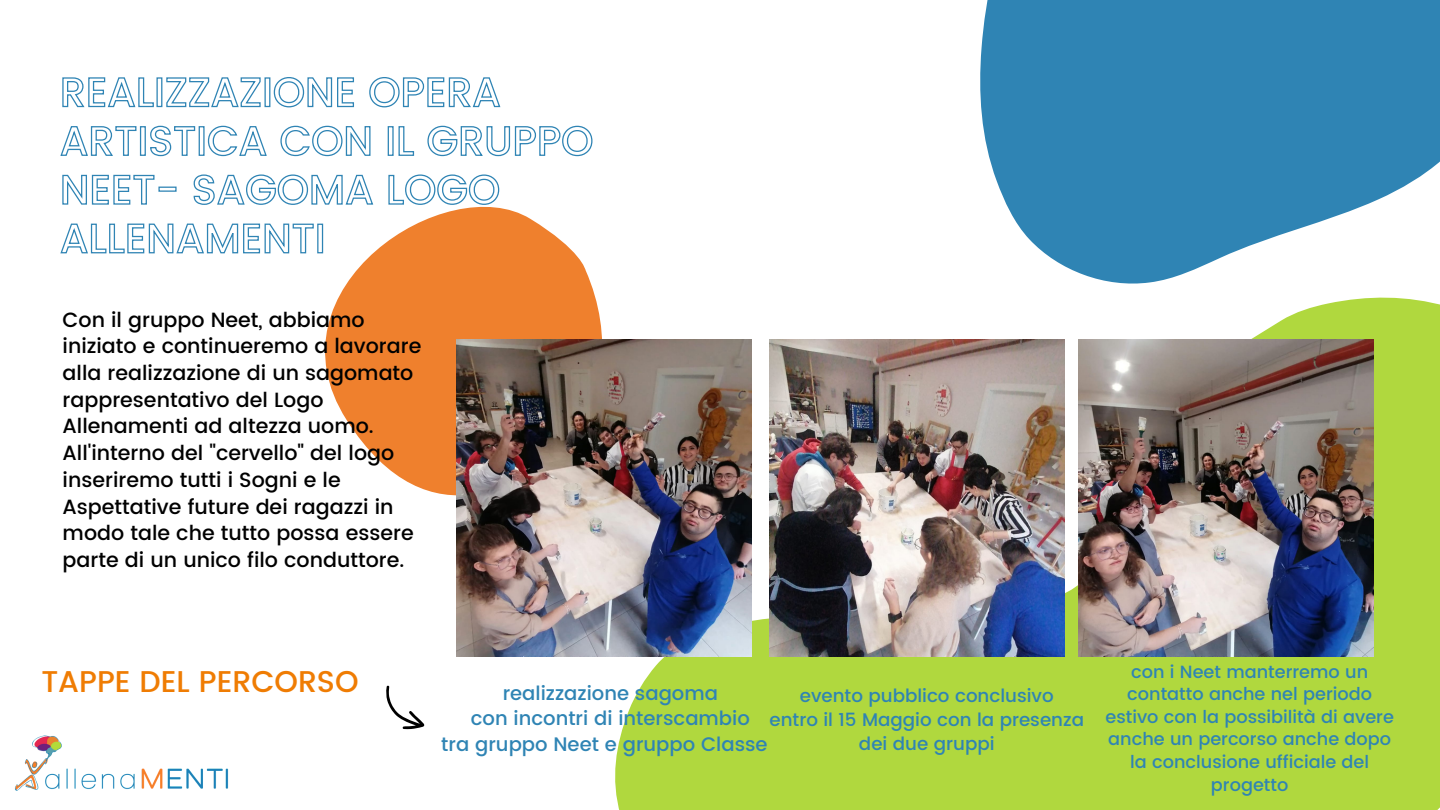
<style>
.page{position:relative;width:1440px;height:810px;background:#fff}
.page>*{position:absolute;margin:0;border:0;box-sizing:border-box;transform-origin:0 0}
.t1{font:500 30px "Poppins";color:#ef7c03}
.t2{font:500 20.6px/26.7px "Poppins";color:#000}
.t3{font:500 19.6px/25.4px "Poppins";color:#2f84b4;text-align:center}
.t4{font:500 18.2px/23.7px "Poppins";color:#2f84b4;text-align:center}
.t5{font:500 17.7px/22.6px "Poppins";color:#2f84b4;text-align:center}
</style>
<div class="page">
<div style="left:615px;top:339px;width:825px;height:471px;background:#b0d83e"></div>
<svg style="left:855px;top:0;width:585px;height:415px;fill:#2f84b4"></svg>
<svg style="left:325px;top:206px;width:290px;height:290px;fill:#ef802d"></svg>
<img style="left:456px;top:340px;width:296px;height:317px">
<img style="left:769px;top:340px;width:296px;height:317px">
<img style="left:1078px;top:340px;width:296px;height:317px">
<img style="left:14px;top:735px;width:215px;height:56px">
<svg style="left:386px;top:686px;width:39px;height:43px"></svg>
<svg style="left:62px;top:77px;width:439px;height:31px"></svg>
<svg style="left:60px;top:125px;width:533px;height:32px"></svg>
<svg style="left:62px;top:174px;width:438px;height:31px"></svg>
<svg style="left:60px;top:223px;width:264px;height:31px"></svg>
<p class="t2" style="left:63px;top:306px;width:360px">Con il gruppo Neet, abbiamo iniziato e continueremo a lavorare alla realizzazione di un sagomato rappresentativo del Logo<br>Allenamenti ad altezza uomo.<br>All'interno del "cervello" del logo inseriremo tutti i Sogni e le<br>Aspettative future dei ragazzi in modo tale che tutto possa essere parte di un unico filo conduttore.</p>
<h1 class="t1" style="left:41px;top:664px;width:319px">TAPPE DEL PERCORSO</h1>
<p class="t3" style="left:441px;top:681px;width:328px">realizzazione sagoma<br>con incontri di interscambio<br>tra gruppo Neet e gruppo Classe</p>
<p class="t4" style="left:769px;top:684px;width:316px">evento pubblico conclusivo<br>entro il 15 Maggio con la presenza dei due gruppi</p>
<p class="t5" style="left:1105px;top:660px;width:290px">con i Neet manterremo un contatto anche nel periodo estivo con la possibilità di avere anche un percorso anche dopo la conclusione ufficiale del progetto</p>
</div>
